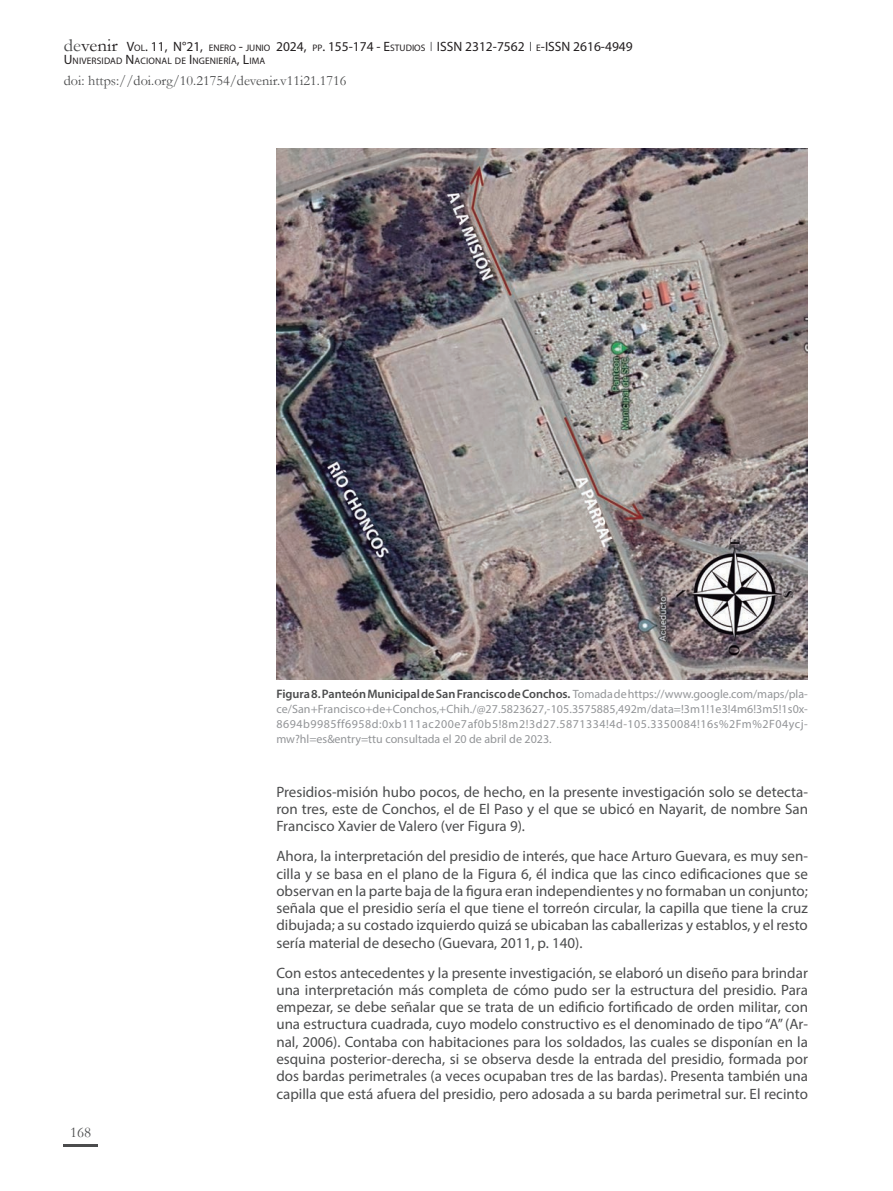
<style>
.page{position:relative;width:893px;height:1191px;background:#fff}
.page>*{position:absolute;margin:0;border:0;box-sizing:border-box;transform-origin:0 0}
.Texto{font:15px/17.2px "Myriad Pro";color:#4b4c4d;text-align:justify}
.t1{font:15px "Garamond";color:#4b4c4d}
.t2{font:14.25px "Garamond";color:#4b4c4d}
.t3{font:13.5px "Myriad Pro";color:#231f20}
.Nombre_Figura{font:600 12.3px "Myriad Pro";color:#4b4c4d}
.Nombre_Figura-2{font:12px/15px "Myriad Pro";color:#939598;text-align:justify}
.t4{font:9.45px "Myriad Pro";letter-spacing:.015em;color:#231f20}
.s1{font-family:"Garamond";font-size:18px;color:#4b4c4d}
.s2{font-family:"Garamond";font-size:18px}
.s3{font-size:9.45px}
.s4{font-size:13.5px}
.s5{font-weight:400;font-size:12px;color:#939598}
</style>
<div class="page">
<hr style="left:64px;top:1144px;width:34px;height:2px;background:#4b4c4d">
<img style="left:276px;top:149px;width:532px;height:530px">
<p class="t3" style="left:64px;top:38px;width:380px"><span class="s1">de</span><span class="s2">venir</span> V<span class="s3">OL</span>. 11, N°21, <span class="s3">ENERO</span> - <span class="s3">JUNIO</span> 2024, <span class="s3">PP</span>. 155-174 - E<span class="s3">STUDIOS</span> ISSN</p>
<p class="t3" style="left:465px;top:38px;width:87px">2312-7562 <span class="s3">E</span>-ISSN</p>
<p class="t3" style="left:573px;top:38px;width:61px">2616-4949</p>
<p class="t2" style="left:64px;top:71px;width:284px">doi: https://doi.org/10.21754/devenir.v11i21.1716</p>
<p class="t4" style="left:64px;top:55px;width:203px"><span class="s4">U</span>NIVERSIDAD <span class="s4">N</span>ACIONAL DE <span class="s4">I</span> NGENIERÍA<span class="s4">, L</span>IMA</p>
<p class="Nombre_Figura" style="left:276px;top:686px;width:533px">Figura 8. Panteón Municipal de San Francisco de Conchos. <span class="s5">Tomada de https://www.google.com/maps/pla-</span></p>
<p class="Nombre_Figura-2" style="left:276px;top:701px;width:533px">ce/San+Francisco+de+Conchos,+Chih./@27.5823627,-105.3575885,492m/data=!3m1!1e3!4m6!3m5!1s0x-8694b9985ff6958d:0xb111ac200e7af0b5!8m2!3d27.5871334!4d-105.3350084!16s%2Fm%2F04ycj&shy;mw?hl=es&amp;entry=ttu consultada el 20 de abril de 2023.</p>
<p class="t1" style="left:70px;top:1122px;width:23px">168</p>
<p class="Texto" style="left:276px;top:783px;width:533px">Presidios-misión hubo pocos, de hecho, en la presente investigación solo se detecta&shy;ron tres, este de Conchos, el de El Paso y el que se ubicó en Nayarit, de nombre San Francisco Xavier de Valero (ver Figura 9).</p>
<p class="Texto" style="left:276px;top:847px;width:533px">Ahora, la interpretación del presidio de interés, que hace Arturo Guevara, es muy sen&shy;cilla y se basa en el plano de la Figura 6, él indica que las cinco edificaciones que se observan en la parte baja de la figura eran independientes y no formaban un conjunto; señala que el presidio sería el que tiene el torreón circular, la capilla que tiene la cruz dibujada; a su costado izquierdo quizá se ubicaban las caballerizas y establos, y el resto sería material de desecho (Guevara, 2011, p. 140).</p>
<p class="Texto" style="left:276px;top:963px;width:533px">Con estos antecedentes y la presente investigación, se elaboró un diseño para brindar una interpretación más completa de cómo pudo ser la estructura del presidio. Para empezar, se debe señalar que se trata de un edificio fortificado de orden militar, con una estructura cuadrada, cuyo modelo constructivo es el denominado de tipo “A” (Ar&shy;nal, 2006). Contaba con habitaciones para los soldados, las cuales se disponían en la esquina posterior-derecha, si se observa desde la entrada del presidio, formada por dos bardas perimetrales (a veces ocupaban tres de las bardas). Presenta también una capilla que está afuera del presidio, pero adosada a su barda perimetral sur. El recinto</p>
</div>
